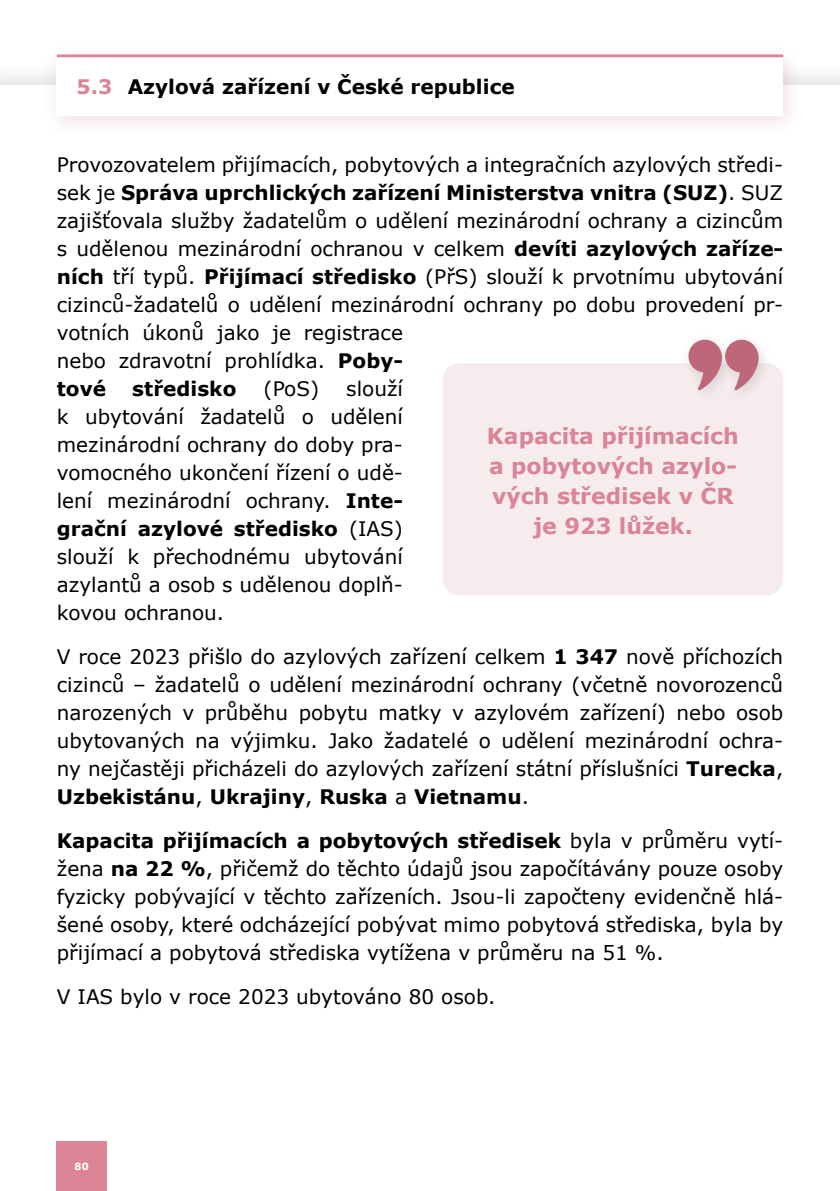
<style>
.page{position:relative;width:840px;height:1191px;background:#fff}
.page>*{position:absolute;margin:0;border:0;box-sizing:border-box;transform-origin:0 0}
.t1{font:700 22px/30px "Verdana";color:#da8496;text-align:center}
.t2{font:20px/28px "Verdana";color:#000;text-align:justify}
.t3{font:700 20px "Verdana";color:#000}
.t4{font:700 9.8px "Verdana";color:#fff}
.s1{color:#da8496}
.s2{font-weight:700}
</style>
<div class="page">
<div style="left:41px;top:42px;width:761px;height:95px;background:#a73551;opacity:.17"></div>
<div style="left:57px;top:56px;width:725px;height:60px;background:#fff"></div>
<hr style="left:57px;top:54px;width:725px;height:3px;background:#da8496">
<div style="left:442px;top:363px;width:340px;height:232px;background:#f6ecee;border-radius:17px"></div>
<div style="left:679px;top:331px;width:94px;height:73px;background:#000;opacity:.14"></div>
<svg style="left:686px;top:338px;width:72px;height:53px"></svg>
<div style="left:57px;top:1141px;width:50px;height:50px;background:#da8496"></div>
<p class="t3" style="left:77px;top:73px;width:439px"><span class="s1">5.3</span> Azylová zařízení v České republice</p>
<p class="t2" style="left:57px;top:151px;width:727px;text-align:left">Provozovatelem přijímacích, pobytových a integračních azylových středi&shy;sek je <span class="s2">Správa uprchlických zařízení Ministerstva vnitra (SUZ)</span>. SUZ zajišťovala služby žadatelům o udělení mezinárodní ochrany a cizincům s udělenou mezinárodní ochranou v celkem <span class="s2">devíti azylových zaříze&shy;ních</span> tří typů. <span class="s2">Přijímací středisko</span> (PřS) slouží k prvotnímu ubytování cizinců-žadatelů o udělení mezinárodní ochrany po dobu provedení pr&shy;votních úkonů jako je registrace<br>nebo zdravotní prohlídka. <span class="s2">Poby-<br>tové</span></p>
<p class="t2" style="left:57px;top:375px;width:347px;text-indent:289px">slouží k ubytování žadatelů o udělení mezinárodní ochrany do doby pra&shy;vomocného ukončení řízení o udě&shy;lení mezinárodní ochrany. <span class="s2">Inte&shy;grační azylové středisko</span> (IAS) slouží k přechodnému ubytování azylantů a osob s udělenou doplň&shy;kovou ochranou.</p>
<p class="t2" style="left:57px;top:643px;width:727px">V roce 2023 přišlo do azylových zařízení celkem <span class="s2">1 347</span> nově příchozích cizinců – žadatelů o udělení mezinárodní ochrany (včetně novorozenců narozených v průběhu pobytu matky v azylovém zařízení) nebo osob ubytovaných na výjimku. Jako žadatelé o udělení mezinárodní ochra&shy;ny nejčastěji přicházeli do azylových zařízení státní příslušníci <span class="s2">Turecka</span>, <span class="s2">Uzbekistánu</span>, <span class="s2">Ukrajiny</span>, <span class="s2">Ruska</span> a <span class="s2">Vietnamu</span>.</p>
<p class="t2" style="left:57px;top:827px;width:727px"><span class="s2">Kapacita přijímacích a pobytových středisek</span> byla v průměru vytí&shy;žena <span class="s2">na 22 %</span>, přičemž do těchto údajů jsou započítávány pouze osoby fyzicky pobývající v těchto zařízeních. Jsou-li započteny evidenčně hlá&shy;šené osoby, které odcházející pobývat mimo pobytová střediska, byla by přijímací a pobytová střediska vytížena v průměru na 51 %.</p>
<p class="t2" style="left:57px;top:983px;width:440px">V IAS bylo v roce 2023 ubytováno 80 osob.</p>
<p class="t3" style="left:132px;top:376px;width:106px">středisko</p>
<p class="t2" style="left:263px;top:375px;width:57px">(PoS)</p>
<p class="t1" style="left:486px;top:421px;width:253px">Kapacita přijímacích a pobytových azylo&shy;vých středisek v ČR je 923 lůžek.</p>
<p class="t4" style="left:75px;top:1159px;width:16px">80</p>
</div>
